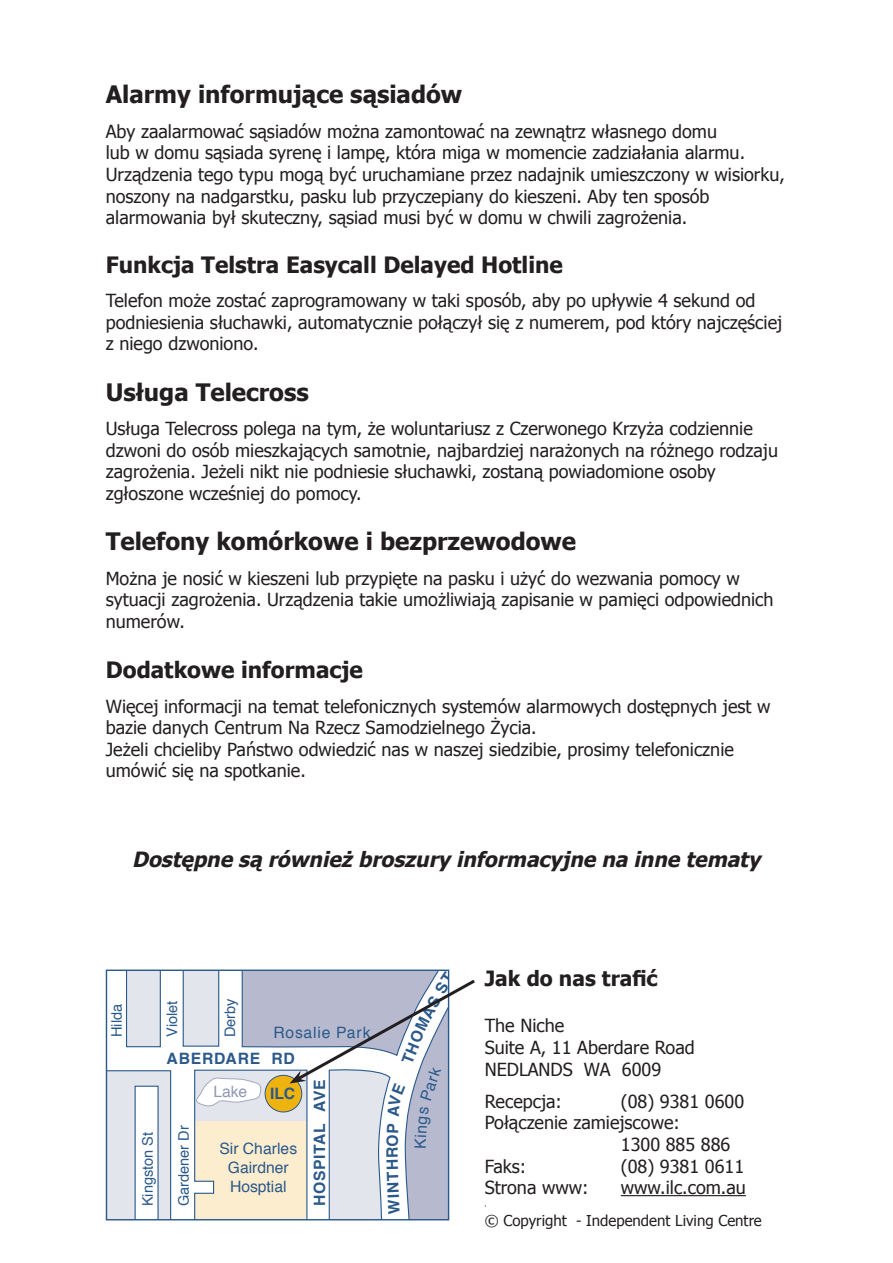
<style>
.page{position:relative;width:893px;height:1263px;background:#fff}
.page>*{position:absolute;margin:0;border:0;box-sizing:border-box;transform-origin:0 0}
.t1{font:700 24px "Tahoma";color:#231f20}
.t2{font:700 22.5px "Tahoma";color:#231f20}
.t3{font:italic 700 21px "Tahoma";color:#231f20}
.t4{font:700 21px "Tahoma";color:#231f20}
.t5{font:18px/21.6px "Tahoma";color:#231f20}
.t6{font:700 15.75px "Helvetica";letter-spacing:.05em;color:#2b598a}
.t7{font:15.6px/19px "Helvetica";color:#2b598a;text-align:center}
.t8{font:700 15.6px "Helvetica";letter-spacing:.05em;color:#2b598a}
.t9{font:15.6px "Helvetica";letter-spacing:.05em;color:#2b598a}
.t10{font:15.6px "Helvetica";color:#9098b7}
.t11{font:15px "Tahoma";color:#231f20}
.t12{font:14.55px "Helvetica";color:#2b598a}
</style>
<div class="page">
<hr style="left:621px;top:1195px;width:125px;height:1px;background:#231f20">
<svg style="left:108px;top:971px;width:85px;height:247px"></svg>
<svg style="left:193px;top:970px;width:282px;height:250px"></svg>
<h1 class="t1" style="left:106px;top:78px;width:358px">Alarmy informujące sąsiadów</h1>
<p class="t5" style="left:106px;top:120px;width:681px">Aby zaalarmować sąsiadów można zamontować na zewnątrz własnego domu<br>lub w domu sąsiada syrenę i lampę, która miga w momencie zadziałania alarmu.<br>Urządzenia tego typu mogą być uruchamiane przez nadajnik umieszczony w wisiorku, noszony na nadgarstku, pasku lub przyczepiany do kieszeni. Aby ten sposób alarmowania był skuteczny, sąsiad musi być w domu w chwili zagrożenia.</p>
<p class="t2" style="left:106px;top:249px;width:459px">Funkcja Telstra Easycall Delayed Hotline</p>
<p class="t5" style="left:106px;top:289px;width:678px">Telefon może zostać zaprogramowany w taki sposób, aby po upływie 4 sekund od podniesienia słuchawki, automatycznie połączył się z numerem, pod który najczęściej z niego dzwoniono.</p>
<h1 class="t1" style="left:106px;top:375px;width:205px">Usługa Telecross</h1>
<p class="t5" style="left:106px;top:417px;width:674px">Usługa Telecross polega na tym, że woluntariusz z Czerwonego Krzyża codziennie dzwoni do osób mieszkających samotnie, najbardziej narażonych na różnego rodzaju zagrożenia. Jeżeli nikt nie podniesie słuchawki, zostaną powiadomione osoby zgłoszone wcześniej do pomocy.</p>
<h1 class="t1" style="left:106px;top:525px;width:472px">Telefony komórkowe i bezprzewodowe</h1>
<p class="t5" style="left:106px;top:566px;width:669px">Można je nosić w kieszeni lub przypięte na pasku i użyć do wezwania pomocy w sytuacji zagrożenia. Urządzenia takie umożliwiają zapisanie w pamięci odpowiednich numerów.</p>
<p class="t2" style="left:106px;top:654px;width:259px">Dodatkowe informacje</p>
<p class="t5" style="left:106px;top:694px;width:666px">Więcej informacji na temat telefonicznych systemów alarmowych dostępnych jest w bazie danych Centrum Na Rzecz Samodzielnego Życia.<br>Jeżeli chcieliby Państwo odwiedzić nas w naszej siedzibie, prosimy telefonicznie umówić się na spotkanie.</p>
<p class="t3" style="left:132px;top:845px;width:629px">Dostępne są również broszury informacyjne na inne tematy</p>
<p class="t12" style="left:107px;top:1037px;width:35px;rotate:-90deg">Hilda</p>
<p class="t12" style="left:162px;top:1037px;width:38px;rotate:-90deg">Violet</p>
<p class="t12" style="left:220px;top:1037px;width:40px;rotate:-90deg">Derby</p>
<p class="t9" style="left:273px;top:1021px;width:99px">Rosalie Park</p>
<p class="t8" style="left:167px;top:1048px;width:130px">ABERDARE RD</p>
<p class="t12" style="left:138px;top:1206px;width:76px;rotate:-90deg">Kingston St</p>
<p class="t12" style="left:174px;top:1206px;width:82px;rotate:-90deg">Gardener Dr</p>
<p class="t10" style="left:213px;top:1081px;width:35px">Lake</p>
<p class="t6" style="left:309px;top:1206px;width:128px;rotate:-90deg">HOSPITAL AVE</p>
<p class="t8" style="left:270px;top:1083px;width:27px">ILC</p>
<p class="t7" style="left:219px;top:1140px;width:79px">Sir Charles<br>Gairdner<br>Hosptial</p>
<p class="t6" style="left:381px;top:1158px;width:13px;rotate:-90deg">R</p>
<p class="t6" style="left:383px;top:1214px;width:56px;rotate:-92deg">W NI TH</p>
<p class="t4" style="left:485px;top:963px;width:174px">Jak do nas trafić</p>
<p class="t5" style="left:485px;top:1014px;width:212px">The Niche<br>Suite A, 11 Aberdare Road<br>NEDLANDS WA 6009</p>
<p class="t5" style="left:485px;top:1089px;width:79px">Recepcja:</p>
<p class="t5" style="left:621px;top:1089px;width:125px">(08) 9381 0600</p>
<p class="t5" style="left:485px;top:1111px;width:197px">Połączenie zamiejscowe:</p>
<p class="t5" style="left:621px;top:1133px;width:111px">1300 885 886</p>
<p class="t5" style="left:485px;top:1154px;width:43px">Faks:</p>
<p class="t5" style="left:621px;top:1154px;width:125px">(08) 9381 0611</p>
<p class="t5" style="left:485px;top:1176px;width:105px">Strona www:</p>
<p class="t5" style="left:621px;top:1176px;width:127px">www.ilc.com.au</p>
<p class="t11" style="left:485px;top:1211px;width:279px">© Copyright - Independent Living Centre</p>
</div>
